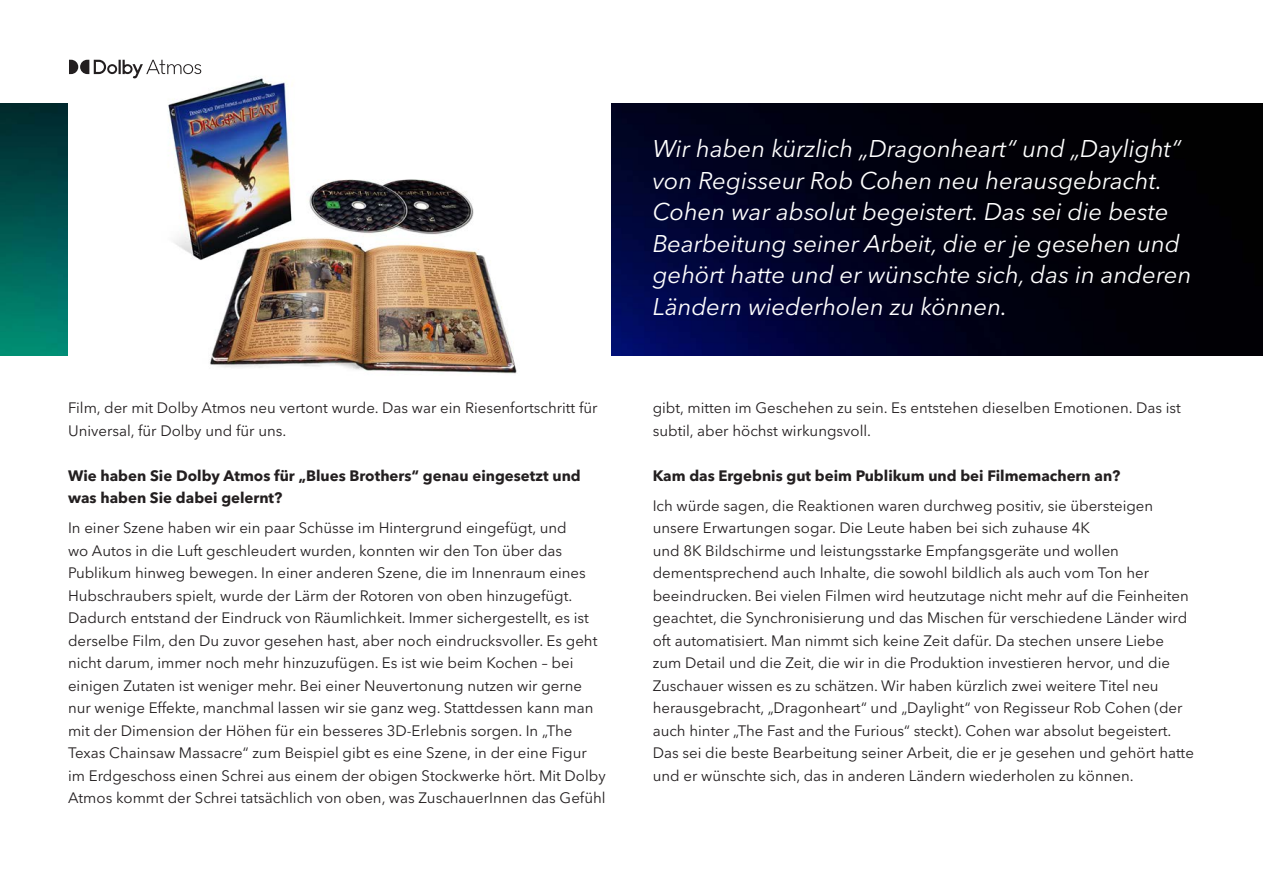
<style>
.page{position:relative;width:1263px;height:893px;background:#fff}
.page>*{position:absolute;margin:0;border:0;box-sizing:border-box;transform-origin:0 0}
.t1{font:italic 24px/31.5px "Avenir Next LT Pro";color:#fff}
.t2{font:15px/22.5px "Avenir Next LT Pro";color:#231f20}
.t3{font:700 15px/22.5px "Avenir Next LT Pro";color:#231f20}
</style>
<div class="page">
<img style="left:0;top:103px;width:1263px;height:252px">
<div style="left:68px;top:60px;width:542px;height:342px;background:#fff"></div>
<img style="left:168px;top:70px;width:349px;height:304px">
<svg style="left:69px;top:60px;width:132px;height:19px"></svg>
<p class="t2" style="left:68px;top:397px;width:531px">Film, der mit Dolby Atmos neu vertont wurde. Das war ein Riesenfortschritt für<br>Universal, für Dolby und für uns.</p>
<p class="t3" style="left:68px;top:464px;width:514px">Wie haben Sie Dolby Atmos für „Blues Brothers“ genau eingesetzt und was haben Sie dabei gelernt?</p>
<p class="t2" style="left:68px;top:517px;width:539px">In einer Szene haben wir ein paar Schüsse im Hintergrund eingefügt, und<br>wo Autos in die Luft geschleudert wurden, konnten wir den Ton über das Publikum hinweg bewegen. In einer anderen Szene, die im Innenraum eines Hubschraubers spielt, wurde der Lärm der Rotoren von oben hinzugefügt.<br>Dadurch entstand der Eindruck von Räumlichkeit. Immer sichergestellt, es ist derselbe Film, den Du zuvor gesehen hast, aber noch eindrucksvoller. Es geht nicht darum, immer noch mehr hinzuzufügen. Es ist wie beim Kochen – bei einigen Zutaten ist weniger mehr. Bei einer Neuvertonung nutzen wir gerne nur wenige Effekte, manchmal lassen wir sie ganz weg. Stattdessen kann man mit der Dimension der Höhen für ein besseres 3D-Erlebnis sorgen. In „The Texas Chainsaw Massacre“ zum Beispiel gibt es eine Szene, in der eine Figur im Erdgeschoss einen Schrei aus einem der obigen Stockwerke hört. Mit Dolby Atmos kommt der Schrei tatsächlich von oben, was ZuschauerInnen das Gefühl</p>
<p class="t1" style="left:653px;top:133px;width:540px">Wir haben kürzlich „Dragonheart“ und „Daylight“ von Regisseur Rob Cohen neu herausgebracht.<br>Cohen war absolut begeistert. Das sei die beste Bearbeitung seiner Arbeit, die er je gesehen und gehört hatte und er wünschte sich, das in anderen Ländern wiederholen zu können.</p>
<p class="t2" style="left:653px;top:397px;width:530px">gibt, mitten im Geschehen zu sein. Es entstehen dieselben Emotionen. Das ist subtil, aber höchst wirkungsvoll.</p>
<p class="t3" style="left:653px;top:464px;width:469px">Kam das Ergebnis gut beim Publikum und bei Filmemachern an?</p>
<p class="t2" style="left:653px;top:494px;width:543px">Ich würde sagen, die Reaktionen waren durchweg positiv, sie übersteigen unsere Erwartungen sogar. Die Leute haben bei sich zuhause 4K<br>und 8K Bildschirme und leistungsstarke Empfangsgeräte und wollen dementsprechend auch Inhalte, die sowohl bildlich als auch vom Ton her beeindrucken. Bei vielen Filmen wird heutzutage nicht mehr auf die Feinheiten geachtet, die Synchronisierung und das Mischen für verschiedene Länder wird oft automatisiert. Man nimmt sich keine Zeit dafür. Da stechen unsere Liebe zum Detail und die Zeit, die wir in die Produktion investieren hervor, und die Zuschauer wissen es zu schätzen. Wir haben kürzlich zwei weitere Titel neu herausgebracht, „Dragonheart“ und „Daylight“ von Regisseur Rob Cohen (der auch hinter „The Fast and the Furious“ steckt). Cohen war absolut begeistert.<br>Das sei die beste Bearbeitung seiner Arbeit, die er je gesehen und gehört hatte und er wünschte sich, das in anderen Ländern wiederholen zu können.</p>
</div>
